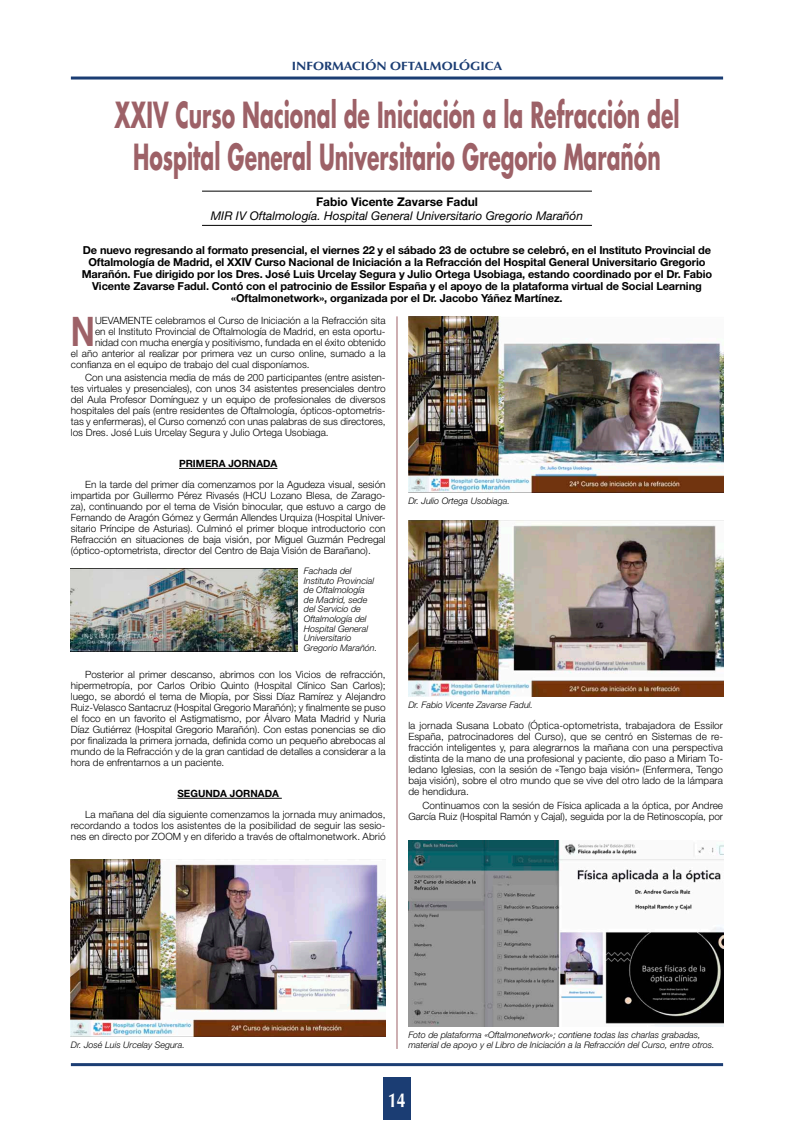
<style>
.page{position:relative;width:794px;height:1134px;background:#fff}
.page>*{position:absolute;margin:0;border:0;box-sizing:border-box;transform-origin:0 0}
.t1{font:700 40.8px "Helvetica Neue LT Std";color:#9d6167;scale:.8 1}
.t2{font:700 35px/42px "Futura Std";color:#9d6167;text-align:center;scale:.58 1}
.t3{font:700 20px "Optima LT Std";color:#fff;scale:.8 1}
.t4{font:italic 12px "Helvetica Neue LT Std";color:#000}
.t5{font:700 12px "Optima LT Std";color:#1b3d73;scale:1.1 1}
.t6{font:700 12px "Helvetica Neue LT Std";color:#000}
.t7{font:700 11px/12px "Helvetica Neue LT Std";letter-spacing:-.01em;color:#000;text-align:center}
.t8{font:300 10px/11px "Helvetica Neue LT Std";color:#000;text-align:justify}
.t9{font:700 10px "Helvetica Neue LT Std";color:#000}
.t10{font:italic 300 9px/9.5px "Helvetica Neue LT Std";color:#000}
</style>
<div class="page">
<div style="left:383px;top:1078px;width:28px;height:42px;background:#1b3d73"></div>
<hr style="left:71px;top:77px;width:652px;height:3px;background:#1b3d73">
<hr style="left:71px;top:1063px;width:652px;height:3px;background:#1b3d73">
<hr style="left:179px;top:468px;width:98px;height:1px;background:#000">
<hr style="left:177px;top:798px;width:105px;height:1px;background:#000">
<hr style="left:202px;top:191px;width:390px;height:1px;background:#000">
<hr style="left:202px;top:225px;width:390px;height:1px;background:#000">
<img style="left:71px;top:568px;width:227px;height:83px">
<img style="left:71px;top:859px;width:315px;height:177px">
<img style="left:408px;top:316px;width:315px;height:177px">
<img style="left:408px;top:521px;width:315px;height:175px">
<img style="left:408px;top:840px;width:315px;height:186px">
<hr style="left:397px;top:316px;width:1px;height:733px;background:#9d6167">
<p class="t5" style="left:292px;top:59px;width:193px">INFORMACIÓN OFTALMOLÓGICA</p>
<h2 class="t2" style="left:114px;top:94px;width:975px">XXIV Curso Nacional de Iniciación a la Refracción del<br>Hospital General Universitario Gregorio Marañón</h2>
<p class="t6" style="left:316px;top:194px;width:163px">Fabio Vicente Zavarse Fadul</p>
<p class="t4" style="left:211px;top:208px;width:374px">MIR IV Oftalmología. Hospital General Universitario Gregorio Marañón</p>
<p class="t7" style="left:82px;top:244px;width:632px">De nuevo regresando al formato presencial, el viernes 22 y el sábado 23 de octubre se celebró, en el Instituto Provincial de Oftalmología de Madrid, el XXIV Curso Nacional de Iniciación a la Refracción del Hospital General Universitario Gregorio Marañón. Fue dirigido por los Dres. José Luis Urcelay Segura y Julio Ortega Usobiaga, estando coordinado por el Dr. Fabio Vicente Zavarse Fadul. Contó con el patrocinio de Essilor España y el apoyo de la plataforma virtual de Social Learning «Oftalmonetwork», organizada por el Dr. Jacobo Yáñez Martínez.</p>
<h1 class="t1" style="left:71px;top:306px;width:32px">N</h1>
<p class="t8" style="left:95px;top:314px;width:292px">UEVAMENTE celebramos el Curso de Iniciación a la Refracción sita</p>
<p class="t8" style="left:95px;top:325px;width:292px">en el Instituto Provincial de Oftalmología de Madrid, en esta oportu-</p>
<p class="t8" style="left:95px;top:336px;width:292px">nidad con mucha energía y positivismo, fundada en el éxito obtenido</p>
<p class="t8" style="left:71px;top:347px;width:316px">el año anterior al realizar por primera vez un curso online, sumado a la</p>
<p class="t8" style="left:71px;top:358px;width:240px">confianza en el equipo de trabajo del cual disponíamos.</p>
<p class="t8" style="left:71px;top:372px;width:316px;text-indent:14px">Con una asistencia media de más de 200 participantes (entre asisten&shy;tes virtuales y presenciales), con unos 34 asistentes presenciales dentro del Aula Profesor Domínguez y un equipo de profesionales de diversos hospitales del país (entre residentes de Oftalmología, ópticos-optometris&shy;tas y enfermeras), el Curso comenzó con unas palabras de sus directores, los Dres. José Luis Urcelay Segura y Julio Ortega Usobiaga.</p>
<p class="t9" style="left:179px;top:458px;width:100px">PRIMERA JORNADA</p>
<p class="t8" style="left:71px;top:479px;width:316px;text-indent:14px">En la tarde del primer día comenzamos por la Agudeza visual, sesión impartida por Guillermo Pérez Rivasés (HCU Lozano Blesa, de Zarago&shy;za), continuando por el tema de Visión binocular, que estuvo a cargo de Fernando de Aragón Gómez y Germán Allendes Urquiza (Hospital Univer&shy;sitario Príncipe de Asturias). Culminó el primer bloque introductorio con Refracción en situaciones de baja visión, por Miguel Guzmán Pedregal (óptico-optometrista, director del Centro de Baja Visión de Barañano).</p>
<p class="t10" style="left:304px;top:566px;width:75px">Fachada del<br>Instituto Provincial de Oftalmología<br>de Madrid, sede del Servicio de<br>Oftalmología del<br>Hospital General<br>Universitario<br>Gregorio Marañón.</p>
<p class="t8" style="left:71px;top:669px;width:316px;text-indent:14px">Posterior al primer descanso, abrimos con los Vicios de refracción, hipermetropía, por Carlos Oribio Quinto (Hospital Clínico San Carlos); luego, se abordó el tema de Miopía, por Sissi Díaz Ramírez y Alejandro Ruiz-Velasco Santacruz (Hospital Gregorio Marañón); y finalmente se puso el foco en un favorito el Astigmatismo, por Álvaro Mata Madrid y Nuria Díaz Gutiérrez (Hospital Gregorio Marañón). Con estas ponencias se dio por finalizada la primera jornada, definida como un pequeño abrebocas al mundo de la Refracción y de la gran cantidad de detalles a considerar a la hora de enfrentarnos a un paciente.</p>
<p class="t9" style="left:177px;top:787px;width:103px">SEGUNDA JORNADA</p>
<p class="t8" style="left:71px;top:809px;width:316px;text-indent:14px">La mañana del día siguiente comenzamos la jornada muy animados, recordando a todos los asistentes de la posibilidad de seguir las sesio&shy;nes en directo por ZOOM y en diferido a través de oftalmonetwork. Abrió</p>
<p class="t10" style="left:408px;top:496px;width:103px">Dr. Julio Ortega Usobiaga.</p>
<p class="t10" style="left:408px;top:700px;width:126px">Dr. Fabio Vicente Zavarse Fadul.</p>
<p class="t8" style="left:408px;top:719px;width:316px">la jornada Susana Lobato (Óptica-optometrista, trabajadora de Essilor España, patrocinadores del Curso), que se centró en Sistemas de re&shy;fracción inteligentes y, para alegrarnos la mañana con una perspectiva distinta de la mano de una profesional y paciente, dio paso a Miriam To&shy;ledano Iglesias, con la sesión de «Tengo baja visión» (Enfermera, Tengo baja visión), sobre el otro mundo que se vive del otro lado de la lámpara de hendidura.</p>
<p class="t8" style="left:408px;top:799px;width:316px;text-align:right">Continuamos con la sesión de Física aplicada a la óptica, por Andree<br>García Ruiz (Hospital Ramón y Cajal), seguida por la de Retinoscopía, por</p>
<p class="t10" style="left:71px;top:1040px;width:116px">Dr. José Luis Urcelay Segura.</p>
<p class="t10" style="left:408px;top:1030px;width:308px">Foto de plataforma «Oftalmonetwork»; contiene todas las charlas grabadas, material de apoyo y el Libro de Iniciación a la Refracción del Curso, entre otros.</p>
<h3 class="t3" style="left:388px;top:1088px;width:24px">14</h3>
</div>
